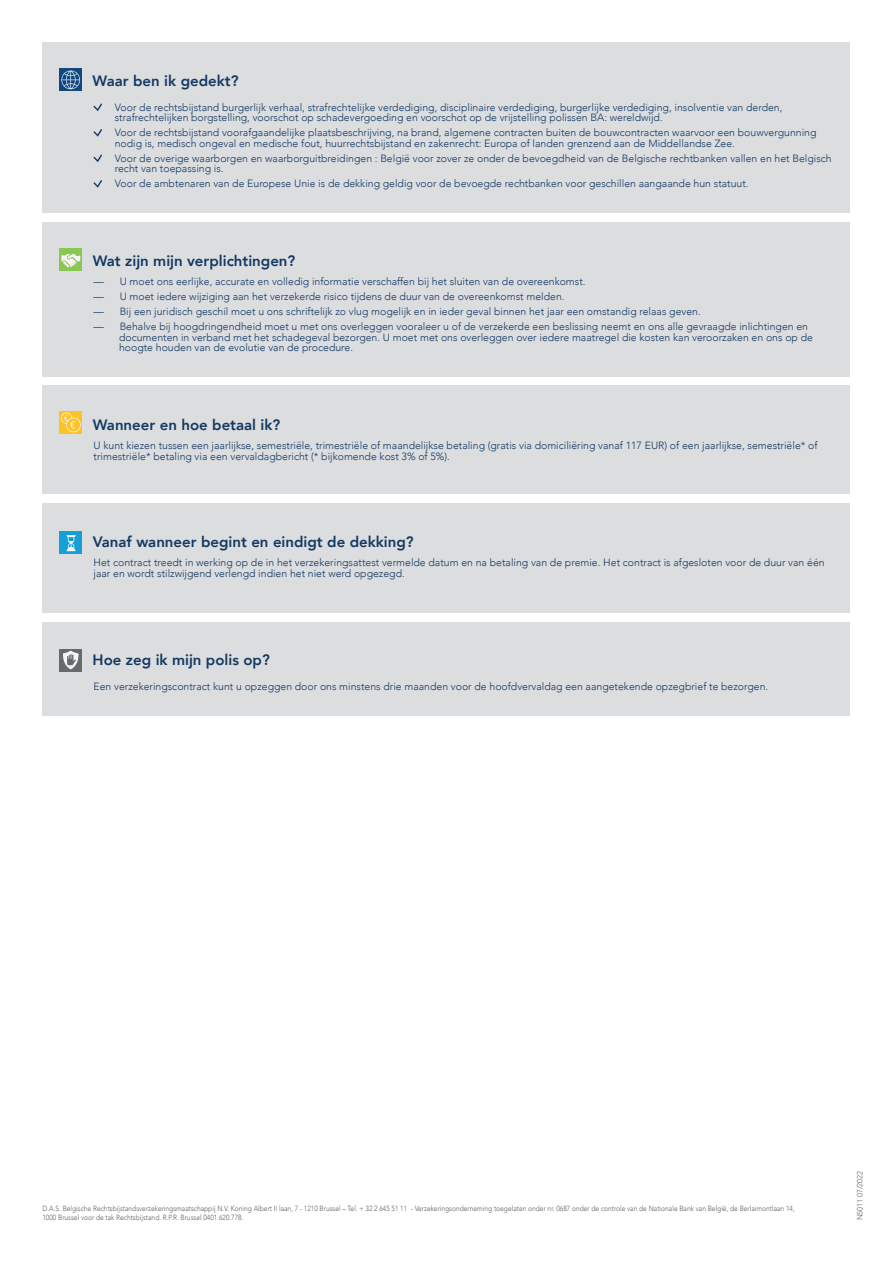
<style>
.page{position:relative;width:893px;height:1263px;background:#fff}
.page>*{position:absolute;margin:0;border:0;box-sizing:border-box;transform-origin:0 0}
.t1{font:800 15px "Avenir";color:#133962}
.t2{font:800 15px "Avenir";color:#133964}
.t3{font:300 10.5px/10.5px "Avenir";color:#133964}
.t4{font:300 10.5px/10.5px "Avenir";color:#133962}
.body{font:300 7.5px "Avenir";color:#5d6161;scale:.89 1}
.body-2{font:300 7.5px "Avenir";color:#5d6161}
</style>
<div class="page">
<div style="left:43px;top:222px;width:807px;height:155px;background:#dcdddf"></div>
<div style="left:60px;top:249px;width:22px;height:22px;background:#89c652"></div>
<svg style="left:61px;top:254px;width:19px;height:13px"></svg>
<div style="left:43px;top:503px;width:807px;height:110px;background:#dcdddf"></div>
<div style="left:60px;top:531px;width:22px;height:23px;background:#159fd4"></div>
<svg style="left:66px;top:535px;width:10px;height:16px"></svg>
<div style="left:43px;top:622px;width:807px;height:94px;background:#dcdddf"></div>
<div style="left:60px;top:649px;width:22px;height:22px;background:#666a6b"></div>
<svg style="left:63px;top:651px;width:16px;height:18px"></svg>
<div style="left:43px;top:43px;width:807px;height:170px;background:#dcdddf"></div>
<svg style="left:60px;top:69px;width:22px;height:22px"></svg>
<svg style="left:61px;top:71px;width:19px;height:18px"></svg>
<svg style="left:93px;top:103px;width:9px;height:8px"></svg>
<svg style="left:93px;top:129px;width:9px;height:8px"></svg>
<svg style="left:93px;top:154px;width:9px;height:8px"></svg>
<svg style="left:93px;top:180px;width:9px;height:8px"></svg>
<div style="left:43px;top:386px;width:807px;height:108px;background:#dcdddf"></div>
<svg style="left:60px;top:411px;width:22px;height:23px"></svg>
<svg style="left:61px;top:413px;width:20px;height:19px"></svg>
<h1 class="t2" style="left:93px;top:69px;width:147px">Waar ben ik gedekt?</h1>
<p class="t3" style="left:115px;top:102px;width:669px">Voor de rechtsbijstand burgerlijk verhaal, strafrechtelijke verdediging, disciplinaire verdediging, burgerlijke verdediging, insolventie van derden, strafrechtelijken borgstelling, voorschot op schadevergoeding en voorschot op de vrijstelling polissen BA: wereldwijd.</p>
<p class="t3" style="left:115px;top:128px;width:703px">Voor de rechtsbijstand voorafgaandelijke plaatsbeschrijving, na brand, algemene contracten buiten de bouwcontracten waarvoor een bouwvergunning nodig is, medisch ongeval en medische fout, huurrechtsbijstand en zakenrecht: Europa of landen grenzend aan de Middellandse Zee.</p>
<p class="t3" style="left:115px;top:153px;width:718px">Voor de overige waarborgen en waarborguitbreidingen : België voor zover ze onder de bevoegdheid van de Belgische rechtbanken vallen en het Belgisch recht van toepassing is.</p>
<p class="t3" style="left:115px;top:179px;width:635px">Voor de ambtenaren van de Europese Unie is de dekking geldig voor de bevoegde rechtbanken voor geschillen aangaande hun statuut.</p>
<h1 class="t1" style="left:93px;top:249px;width:204px">Wat zijn mijn verplichtingen?</h1>
<p class="t3" style="left:94px;top:276px;width:494px">— U moet ons eerlijke, accurate en volledig informatie verschaffen bij het sluiten van de overeenkomst.</p>
<p class="t3" style="left:94px;top:291px;width:473px">— U moet iedere wijziging aan het verzekerde risico tijdens de duur van de overeenkomst melden.</p>
<p class="t3" style="left:94px;top:306px;width:609px">— Bij een juridisch geschil moet u ons schriftelijk zo vlug mogelijk en in ieder geval binnen het jaar een omstandig relaas geven.</p>
<p class="t3" style="left:119px;top:321px;width:695px;text-indent:-26px">— Behalve bij hoogdringendheid moet u met ons overleggen vooraleer u of de verzekerde een beslissing neemt en ons alle gevraagde inlichtingen en documenten in verband met het schadegeval bezorgen. U moet met ons overleggen over iedere maatregel die kosten kan veroorzaken en ons op de hoogte houden van de evolutie van de procedure.</p>
<h1 class="t1" style="left:93px;top:413px;width:189px">Wanneer en hoe betaal ik?</h1>
<p class="t4" style="left:94px;top:440px;width:725px">U kunt kiezen tussen een jaarlijkse, semestriële, trimestriële of maandelijkse betaling (gratis via domiciliëring vanaf 117 EUR) of een jaarlijkse, semestriële* of trimestriële* betaling via een vervaldagbericht (* bijkomende kost 3% of 5%).</p>
<h1 class="t1" style="left:93px;top:530px;width:322px">Vanaf wanneer begint en eindigt de dekking?</h1>
<p class="t4" style="left:94px;top:557px;width:733px">Het contract treedt in werking op de in het verzekeringsattest vermelde datum en na betaling van de premie. Het contract is afgesloten voor de duur van één jaar en wordt stilzwijgend verlengd indien het niet werd opgezegd.</p>
<h1 class="t1" style="left:93px;top:648px;width:179px">Hoe zeg ik mijn polis op?</h1>
<p class="t4" style="left:94px;top:681px;width:676px">Een verzekeringscontract kunt u opzeggen door ons minstens drie maanden voor de hoofdvervaldag een aangetekende opzegbrief te bezorgen.</p>
<p class="body" style="left:43px;top:1204px;width:847px">D.A.S. Belgische Rechtsbijstandsverzekeringsmaatschappij N.V. Koning Albert II laan, 7 - 1210 Brussel – Tel. + 32 2 645 51 11 - Verzekeringsonderneming toegelaten onder nr. 0687 onder de controle van de Nationale Bank van België, de Berlaimontlaan 14,</p>
<p class="body" style="left:43px;top:1213px;width:227px">1000 Brussel voor de tak Rechtsbijstand. R.P.R. Brussel 0401.620.778.</p>
<p class="body-2" style="left:855px;top:1220px;width:51px;rotate:-90deg">N5011 07/2022</p>
</div>
